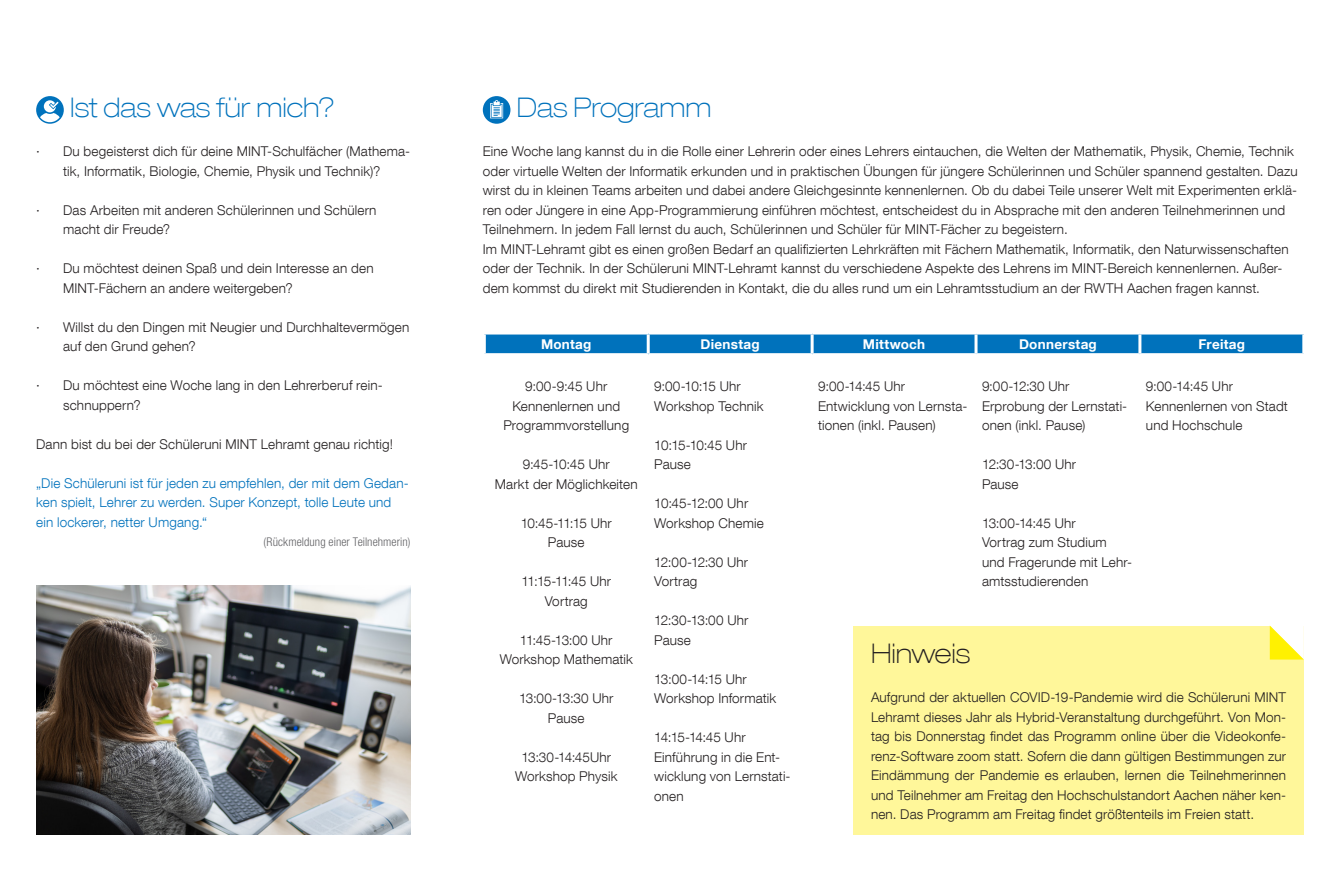
<style>
.page{position:relative;width:1340px;height:893px;background:#fff}
.page>*{position:absolute;margin:0;border:0;box-sizing:border-box;transform-origin:0 0}
.t1{font:100 expanded 27px "Helvetica Neue LT Com";letter-spacing:-.005em;color:#0072bc}
.t2{font:100 expanded 27px "Helvetica Neue LT Com";color:#231f20}
.t3{font:300 13.5px/19.5px "Helvetica Neue LT Com";letter-spacing:.01em;color:#231f20}
.t4{font:300 13.5px/19.5px "Helvetica Neue LT Com";letter-spacing:.01em;color:#0072bc}
.t5{font:300 13.5px "Helvetica Neue LT Com";letter-spacing:-.025em;color:#231f20}
.t6{font:700 13.5px "Helvetica Neue LT Com";letter-spacing:.02em;color:#fff}
.t7{font:300 13.5px "Helvetica Neue LT Com";letter-spacing:-.02em;color:#231f20}
.t8{font:300 condensed 12px "Helvetica Neue LT Com";letter-spacing:.005em;color:#636366}
</style>
<div class="page">
<svg style="left:36px;top:96px;width:28px;height:28px"></svg>
<svg style="left:40px;top:100px;width:20px;height:22px"></svg>
<div style="left:483px;top:96px;width:27px;height:28px;background:#0072bc;border-radius:50%"></div>
<svg style="left:490px;top:100px;width:13px;height:18px"></svg>
<div style="left:486px;top:335px;width:816px;height:18px;background:#0072bc"></div>
<hr style="left:646px;top:335px;width:3px;height:18px;background:#fff">
<hr style="left:810px;top:335px;width:3px;height:18px;background:#fff">
<hr style="left:974px;top:335px;width:3px;height:18px;background:#fff">
<hr style="left:1138px;top:335px;width:3px;height:18px;background:#fff">
<img style="left:36px;top:585px;width:374px;height:249px">
<div style="left:853px;top:626px;width:450px;height:208px;background:#fff79a"></div>
<svg style="left:1269px;top:626px;width:34px;height:34px"></svg>
<p class="t1" style="left:70px;top:91px;width:266px">Ist das was für mich?</p>
<p class="t3" style="left:36px;top:141px;width:375px;text-align:center">· Du begeisterst dich für deine MINT-Schulfächer (Mathema&shy;tik, Informatik, Biologie, Chemie, Physik und Technik)?</p>
<p class="t3" style="left:63px;top:200px;width:315px;text-indent:-27px">· Das Arbeiten mit anderen Schülerinnen und Schülern macht dir Freude?</p>
<p class="t3" style="left:63px;top:258px;width:312px;text-indent:-27px">· Du möchtest deinen Spaß und dein Interesse an den<br>MINT-Fächern an andere weitergeben?</p>
<p class="t3" style="left:63px;top:317px;width:347px;text-indent:-27px">· Willst du den Dingen mit Neugier und Durchhaltevermögen auf den Grund gehen?</p>
<p class="t3" style="left:63px;top:375px;width:321px;text-indent:-27px">· Du möchtest eine Woche lang in den Lehrerberuf rein&shy;schnuppern?</p>
<p class="t3" style="left:36px;top:434px;width:358px">Dann bist du bei der Schüleruni MINT Lehramt genau richtig!</p>
<p class="t4" style="left:36px;top:473px;width:374px">„Die Schüleruni ist für jeden zu empfehlen, der mit dem Gedan&shy;ken spielt, Lehrer zu werden. Super Konzept, tolle Leute und ein lockerer, netter Umgang.“</p>
<p class="t8" style="left:263px;top:535px;width:149px">(Rückmeldung einer Teilnehmerin)</p>
<p class="t1" style="left:517px;top:91px;width:196px">Das Programm</p>
<p class="t3" style="left:483px;top:141px;width:816px">Eine Woche lang kannst du in die Rolle einer Lehrerin oder eines Lehrers eintauchen, die Welten der Mathematik, Physik, Chemie, Technik oder virtuelle Welten der Informatik erkunden und in praktischen Übungen für jüngere Schülerinnen und Schüler spannend gestalten. Dazu wirst du in kleinen Teams arbeiten und dabei andere Gleichgesinnte kennenlernen. Ob du dabei Teile unserer Welt mit Experimenten erklä&shy;ren oder Jüngere in eine App-Programmierung einführen möchtest, entscheidest du in Absprache mit den anderen Teilnehmerinnen und Teilnehmern. In jedem Fall lernst du auch, Schülerinnen und Schüler für MINT-Fächer zu begeistern.</p>
<p class="t3" style="left:483px;top:239px;width:807px">Im MINT-Lehramt gibt es einen großen Bedarf an qualifizierten Lehrkräften mit Fächern Mathematik, Informatik, den Naturwissenschaften oder der Technik. In der Schüleruni MINT-Lehramt kannst du verschiedene Aspekte des Lehrens im MINT-Bereich kennenlernen. Außer&shy;dem kommst du direkt mit Studierenden in Kontakt, die du alles rund um ein Lehramtsstudium an der RWTH Aachen fragen kannst.</p>
<p class="t6" style="left:541px;top:335px;width:52px">Montag</p>
<p class="t6" style="left:700px;top:335px;width:61px">Dienstag</p>
<p class="t6" style="left:863px;top:335px;width:64px">Mittwoch</p>
<p class="t6" style="left:1019px;top:335px;width:79px">Donnerstag</p>
<p class="t6" style="left:1198px;top:335px;width:48px">Freitag</p>
<p class="t3" style="left:525px;top:376px;width:84px">9:00-9:45 Uhr</p>
<p class="t3" style="left:512px;top:396px;width:109px">Kennenlernen und</p>
<p class="t3" style="left:503px;top:415px;width:127px">Programmvorstellung</p>
<p class="t3" style="left:523px;top:454px;width:88px">9:45-10:45 Uhr</p>
<p class="t3" style="left:495px;top:474px;width:144px">Markt der Möglichkeiten</p>
<p class="t7" style="left:520px;top:515px;width:93px">10:45-11:15 Uhr</p>
<p class="t3" style="left:548px;top:532px;width:38px">Pause</p>
<p class="t5" style="left:521px;top:573px;width:91px">11:15-11:45 Uhr</p>
<p class="t3" style="left:544px;top:591px;width:45px">Vortrag</p>
<p class="t3" style="left:520px;top:630px;width:94px">11:45-13:00 Uhr</p>
<p class="t3" style="left:499px;top:649px;width:135px">Workshop Mathematik</p>
<p class="t3" style="left:519px;top:688px;width:96px">13:00-13:30 Uhr</p>
<p class="t3" style="left:548px;top:708px;width:38px">Pause</p>
<p class="t3" style="left:521px;top:747px;width:91px">13:30-14:45Uhr</p>
<p class="t3" style="left:515px;top:766px;width:104px">Workshop Physik</p>
<p class="t3" style="left:654px;top:376px;width:88px">9:00-10:15 Uhr</p>
<p class="t3" style="left:654px;top:396px;width:111px">Workshop Technik</p>
<p class="t7" style="left:654px;top:437px;width:94px">10:15-10:45 Uhr</p>
<p class="t3" style="left:654px;top:454px;width:38px">Pause</p>
<p class="t3" style="left:654px;top:493px;width:96px">10:45-12:00 Uhr</p>
<p class="t3" style="left:654px;top:513px;width:111px">Workshop Chemie</p>
<p class="t3" style="left:654px;top:552px;width:95px">12:00-12:30 Uhr</p>
<p class="t3" style="left:654px;top:571px;width:45px">Vortrag</p>
<p class="t3" style="left:654px;top:610px;width:96px">12:30-13:00 Uhr</p>
<p class="t3" style="left:654px;top:630px;width:38px">Pause</p>
<p class="t5" style="left:654px;top:671px;width:94px">13:00-14:15 Uhr</p>
<p class="t3" style="left:654px;top:688px;width:124px">Workshop Informatik</p>
<p class="t5" style="left:654px;top:729px;width:93px">14:15-14:45 Uhr</p>
<p class="t3" style="left:654px;top:747px;width:138px">Einführung in die Ent&shy;wicklung von Lernstati&shy;onen</p>
<p class="t3" style="left:818px;top:376px;width:89px">9:00-14:45 Uhr</p>
<p class="t3" style="left:818px;top:396px;width:151px">Entwicklung von Lernsta&shy;tionen (inkl. Pausen)</p>
<p class="t3" style="left:982px;top:376px;width:89px">9:00-12:30 Uhr</p>
<p class="t3" style="left:982px;top:396px;width:147px">Erprobung der Lernstati&shy;onen (inkl. Pause)</p>
<p class="t3" style="left:982px;top:454px;width:96px">12:30-13:00 Uhr</p>
<p class="t3" style="left:982px;top:474px;width:38px">Pause</p>
<p class="t3" style="left:982px;top:513px;width:95px">13:00-14:45 Uhr</p>
<p class="t3" style="left:982px;top:532px;width:126px">Vortrag zum Studium</p>
<p class="t3" style="left:982px;top:552px;width:151px">und Fragerunde mit Lehr&shy;amtsstudierenden</p>
<p class="t3" style="left:1145px;top:376px;width:89px">9:00-14:45 Uhr</p>
<p class="t3" style="left:1145px;top:396px;width:143px">Kennenlernen von Stadt und Hochschule</p>
<p class="t2" style="left:871px;top:637px;width:101px">Hinweis</p>
<p class="t3" style="left:871px;top:687px;width:416px;text-align:justify">Aufgrund der aktuellen COVID-19-Pandemie wird die Schüleruni MINT Lehramt dieses Jahr als Hybrid-Veranstaltung durchgeführt. Von Mon&shy;tag bis Donnerstag findet das Programm online über die Videokonfe&shy;renz-Software zoom statt. Sofern die dann gültigen Bestimmungen zur Eindämmung der Pandemie es erlauben, lernen die Teilnehmerinnen und Teilnehmer am Freitag den Hochschulstandort Aachen näher ken&shy;nen. Das Programm am Freitag findet größtenteils im Freien statt.</p>
</div>
